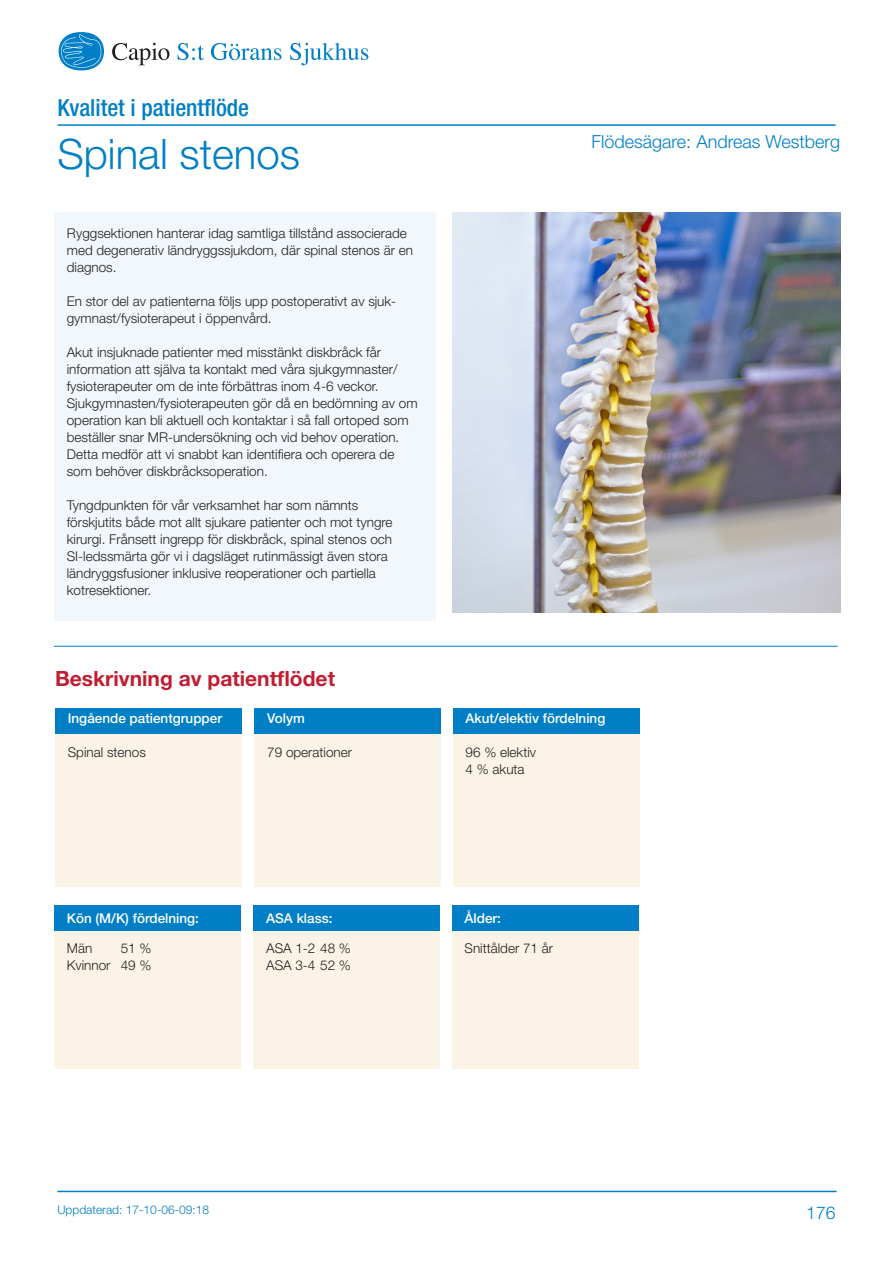
<style>
.page{position:relative;width:893px;height:1263px;background:#fff}
.page>*{position:absolute;margin:0;border:0;box-sizing:border-box;transform-origin:0 0}
.Rubrik_1{font:300 42px "Helvetica Neue LT";color:#007fc6}
.t1{font:500 condensed 23.55px "Helvetica Neue LT";color:#007fc6}
.Rubrik_2{font:700 21px "Helvetica Neue LT";color:#c01e32}
.Sidhuvud_text{font:300 18px "Helvetica Neue LT";color:#007fc6}
.Nedre_rubrik_1{font:300 17.55px "Helvetica Neue LT";color:#007fc6}
._1_Normal{font:300 13.5px/17px "Helvetica Neue LT";color:#231f20}
._1_Normal-2{font:500 13.5px "Helvetica Neue LT";color:#fff}
.Uppdaterad{font:300 12px "Helvetica Neue LT";color:#007fc6}
</style>
<div class="page">
<svg style="left:112px;top:43px;width:57px;height:22px"></svg>
<svg style="left:177px;top:43px;width:27px;height:17px"></svg>
<svg style="left:290px;top:43px;width:78px;height:22px"></svg>
<div style="left:59px;top:32px;width:45px;height:38px;background:#007fc6;border-radius:50%"></div>
<svg style="left:59px;top:34px;width:42px;height:36px"></svg>
<svg style="left:211px;top:43px;width:71px;height:17px"></svg>
<hr style="left:57px;top:124px;width:779px;height:2px;background:#007fc6">
<hr style="left:57px;top:1191px;width:780px;height:1px;background:#007fc6">
<hr style="left:54px;top:646px;width:784px;height:1px;background:#007fc6">
<div style="left:55px;top:729px;width:187px;height:158px;background:#fbf4e6"></div>
<div style="left:55px;top:708px;width:187px;height:25px;background:#007fc6"></div>
<div style="left:254px;top:729px;width:187px;height:158px;background:#fbf4e6"></div>
<div style="left:254px;top:708px;width:187px;height:25px;background:#007fc6"></div>
<div style="left:453px;top:729px;width:186px;height:158px;background:#fbf4e6"></div>
<div style="left:453px;top:708px;width:186px;height:25px;background:#007fc6"></div>
<div style="left:54px;top:926px;width:187px;height:143px;background:#fbf4e6"></div>
<div style="left:54px;top:905px;width:187px;height:25px;background:#007fc6"></div>
<div style="left:253px;top:926px;width:187px;height:143px;background:#fbf4e6"></div>
<div style="left:253px;top:905px;width:187px;height:25px;background:#007fc6"></div>
<div style="left:452px;top:926px;width:186px;height:143px;background:#fbf4e6"></div>
<div style="left:452px;top:905px;width:186px;height:25px;background:#007fc6"></div>
<div style="left:54px;top:212px;width:382px;height:409px;background:#f2f7fb"></div>
<img style="left:453px;top:212px;width:387px;height:401px">
<h2 class="t1" style="left:57px;top:94px;width:193px">Kvalitet i patientflöde</h2>
<p class="Rubrik_1" style="left:57px;top:128px;width:244px">Spinal stenos</p>
<p class="Sidhuvud_text" style="left:592px;top:131px;width:250px">Flödesägare: Andreas Westberg</p>
<p class="_1_Normal" style="left:67px;top:225px;width:348px">Ryggsektionen hanterar idag samtliga tillstånd associerade med degenerativ ländryggssjukdom, där spinal stenos är en diagnos.</p>
<p class="_1_Normal" style="left:67px;top:293px;width:331px">En stor del av patienterna följs upp postoperativt av sjuk&shy;gymnast/fysioterapeut i öppenvård.</p>
<p class="_1_Normal" style="left:67px;top:344px;width:352px">Akut insjuknade patienter med misstänkt diskbråck får information att själva ta kontakt med våra sjukgymnaster/ fysioterapeuter om de inte förbättras inom 4-6 veckor.<br>Sjukgymnasten/fysioterapeuten gör då en bedömning av om operation kan bli aktuell och kontaktar i så fall ortoped som beställer snar MR-undersökning och vid behov operation.<br>Detta medför att vi snabbt kan identifiera och operera de som behöver diskbråcksoperation.</p>
<p class="_1_Normal" style="left:67px;top:497px;width:327px">Tyngdpunkten för vår verksamhet har som nämnts förskjutits både mot allt sjukare patienter och mot tyngre kirurgi. Frånsett ingrepp för diskbråck, spinal stenos och SI-ledssmärta gör vi i dagsläget rutinmässigt även stora ländryggsfusioner inklusive reoperationer och partiella kotresektioner.</p>
<p class="Rubrik_2" style="left:55px;top:665px;width:282px">Beskrivning av patientflödet</p>
<p class="_1_Normal-2" style="left:68px;top:710px;width:156px">Ingående patientgrupper</p>
<p class="_1_Normal-2" style="left:267px;top:710px;width:39px">Volym</p>
<p class="_1_Normal-2" style="left:466px;top:710px;width:141px">Akut/elektiv fördelning</p>
<p class="_1_Normal" style="left:68px;top:743px;width:80px">Spinal stenos</p>
<p class="_1_Normal" style="left:267px;top:743px;width:86px">79 operationer</p>
<p class="_1_Normal" style="left:466px;top:743px;width:72px">96 % elektiv</p>
<p class="_1_Normal" style="left:466px;top:760px;width:61px">4 % akuta</p>
<p class="_1_Normal-2" style="left:67px;top:910px;width:134px">Kön (M/K) fördelning:</p>
<p class="_1_Normal-2" style="left:266px;top:910px;width:68px">ASA klass:</p>
<p class="_1_Normal-2" style="left:464px;top:910px;width:38px">Ålder:</p>
<p class="_1_Normal" style="left:67px;top:939px;width:27px">Män</p>
<p class="_1_Normal" style="left:121px;top:939px;width:32px">51 %</p>
<p class="_1_Normal" style="left:67px;top:956px;width:86px">Kvinnor 49 %</p>
<p class="_1_Normal" style="left:266px;top:939px;width:86px">ASA 1-2 48 %</p>
<p class="_1_Normal" style="left:266px;top:956px;width:86px">ASA 3-4 52 %</p>
<p class="_1_Normal" style="left:464px;top:939px;width:90px">Snittålder 71 år</p>
<p class="Uppdaterad" style="left:57px;top:1202px;width:153px">Uppdaterad: 17-10-06-09:18</p>
<p class="Nedre_rubrik_1" style="left:806px;top:1201px;width:31px">176</p>
</div>
